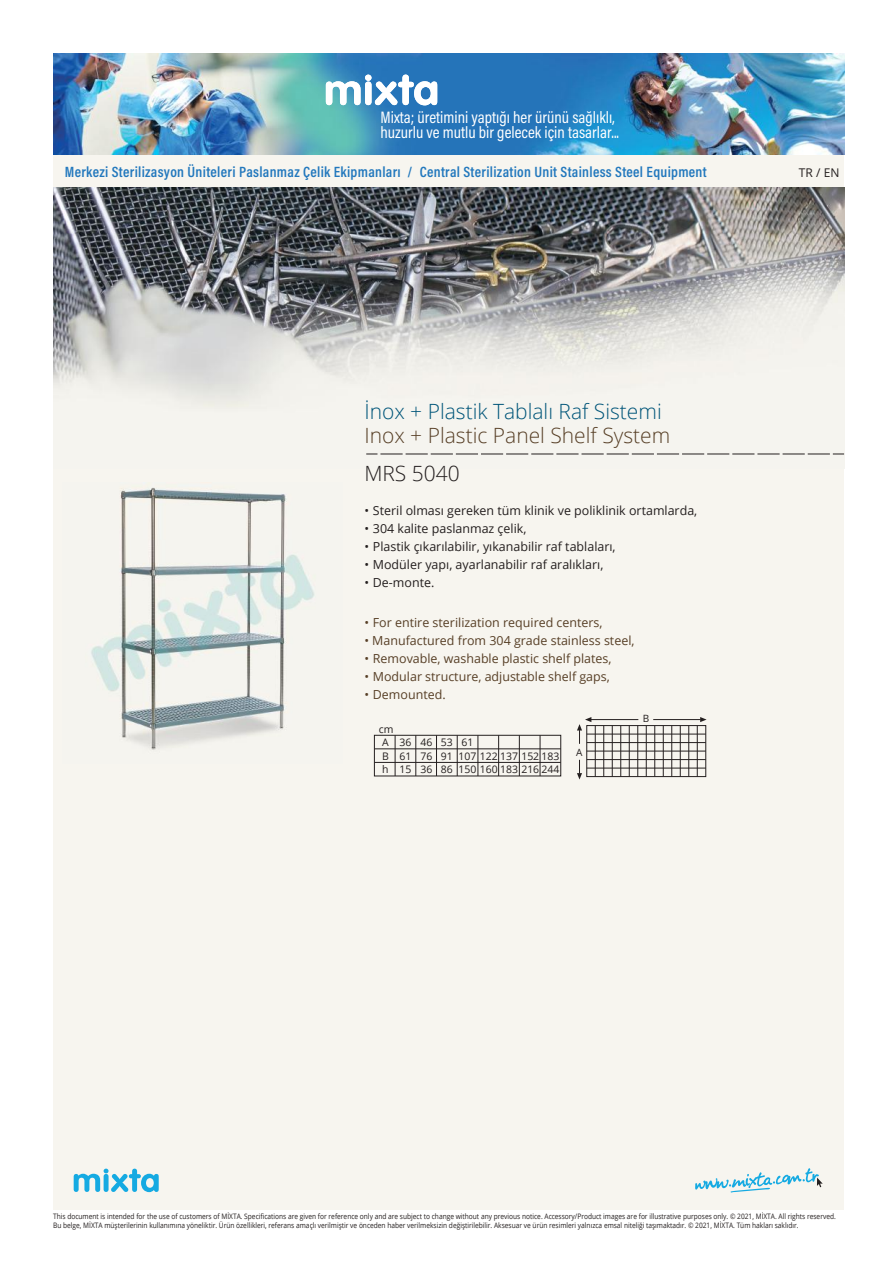
<style>
.page{position:relative;width:893px;height:1263px;background:#fff}
.page>*{position:absolute;margin:0;border:0;box-sizing:border-box;transform-origin:0 0}
.t1{font:300 21px "Open Sans";color:#005579}
.t2{font:300 21px "Open Sans";color:#573f26}
.t3{font:300 21px "Open Sans";color:#241f1f}
.t4{font:16.65px/15px "Acumin Pro Cond";color:#fff}
.t5{font:600 15px "Acumin Pro Cond";letter-spacing:.02em;color:#2278bd}
.t6{font:12.45px "Open Sans";color:#241f1f}
.t7{font:12.45px "Open Sans";color:#573f26}
.t8{font:12px "Open Sans";color:#241f1f}
.t9{font:10.5px/13.5px "Open Sans";color:#241f1f}
.t10{font:10.05px "Open Sans";color:#241f1f}
.t11{font:7.5px/9px "Open Sans";color:#241f1f;scale:.88 1}
</style>
<div class="page">
<div style="left:53px;top:53px;width:791px;height:1157px;background:#f7f5ef"></div>
<img style="left:53px;top:188px;width:791px;height:266px">
<img style="left:53px;top:53px;width:791px;height:102px">
<svg style="left:326px;top:75px;width:111px;height:30px"></svg>
<svg style="left:366px;top:454px;width:478px;height:1px"></svg>
<svg style="left:695px;top:1168px;width:128px;height:24px"></svg>
<svg style="left:74px;top:1168px;width:85px;height:24px"></svg>
<div style="left:586px;top:725px;width:120px;height:52px;border:1px solid #241f1f"></div>
<hr style="left:595px;top:725px;width:1px;height:51px;background:#241f1f">
<hr style="left:603px;top:725px;width:1px;height:51px;background:#241f1f">
<hr style="left:612px;top:725px;width:1px;height:51px;background:#241f1f">
<hr style="left:620px;top:725px;width:1px;height:51px;background:#241f1f">
<hr style="left:629px;top:725px;width:1px;height:51px;background:#241f1f">
<hr style="left:637px;top:725px;width:1px;height:51px;background:#241f1f">
<hr style="left:646px;top:725px;width:1px;height:51px;background:#241f1f">
<hr style="left:654px;top:725px;width:1px;height:51px;background:#241f1f">
<hr style="left:663px;top:725px;width:1px;height:51px;background:#241f1f">
<hr style="left:671px;top:725px;width:1px;height:51px;background:#241f1f">
<hr style="left:680px;top:725px;width:1px;height:51px;background:#241f1f">
<hr style="left:688px;top:725px;width:1px;height:51px;background:#241f1f">
<hr style="left:697px;top:725px;width:1px;height:51px;background:#241f1f">
<hr style="left:587px;top:734px;width:119px;height:1px;background:#241f1f">
<hr style="left:587px;top:742px;width:119px;height:1px;background:#241f1f">
<hr style="left:587px;top:751px;width:119px;height:1px;background:#241f1f">
<hr style="left:587px;top:759px;width:119px;height:1px;background:#241f1f">
<hr style="left:587px;top:768px;width:119px;height:1px;background:#241f1f">
<svg style="left:577px;top:760px;width:5px;height:19px"></svg>
<svg style="left:700px;top:717px;width:7px;height:5px"></svg>
<hr style="left:653px;top:719px;width:48px;height:1px;background:#241f1f">
<svg style="left:577px;top:717px;width:14px;height:27px"></svg>
<hr style="left:591px;top:719px;width:47px;height:1px;background:#241f1f">
<hr style="left:374px;top:748px;width:187px;height:1px;background:#241f1f">
<hr style="left:374px;top:762px;width:187px;height:1px;background:#241f1f">
<hr style="left:395px;top:735px;width:1px;height:41px;background:#241f1f">
<hr style="left:416px;top:735px;width:1px;height:41px;background:#241f1f">
<hr style="left:436px;top:735px;width:1px;height:41px;background:#241f1f">
<hr style="left:457px;top:735px;width:1px;height:41px;background:#241f1f">
<hr style="left:478px;top:735px;width:1px;height:41px;background:#241f1f">
<hr style="left:498px;top:735px;width:1px;height:41px;background:#241f1f">
<hr style="left:519px;top:735px;width:1px;height:41px;background:#241f1f">
<hr style="left:540px;top:735px;width:1px;height:41px;background:#241f1f">
<div style="left:374px;top:735px;width:187px;height:41px;border:1px solid #241f1f"></div>
<img style="left:91px;top:487px;width:224px;height:263px">
<h2 class="t4" style="left:381px;top:110px;width:240px">Mixta; üretimini yaptığı her ürünü sağlıklı, huzurlu ve mutlu bir gelecek için tasarlar...</h2>
<h3 class="t5" style="left:65px;top:162px;width:643px">Merkezi Sterilizasyon Üniteleri Paslanmaz Çelik Ekipmanları / Central Sterilization Unit Stainless Steel Equipment</h3>
<h3 class="t8" style="left:799px;top:164px;width:42px">TR / EN</h3>
<h1 class="t1" style="left:364px;top:397px;width:299px">İnox + Plastik Tablalı Raf Sistemi</h1>
<h1 class="t2" style="left:364px;top:421px;width:307px">Inox + Plastic Panel Shelf System</h1>
<h1 class="t3" style="left:364px;top:459px;width:97px">MRS 5040</h1>
<h3 class="t6" style="left:364px;top:501px;width:334px">• Steril olması gereken tüm klinik ve poliklinik ortamlarda,</h3>
<h3 class="t6" style="left:364px;top:519px;width:164px">• 304 kalite paslanmaz çelik,</h3>
<h3 class="t6" style="left:364px;top:537px;width:253px">• Plastik çıkarılabilir, yıkanabilir raf tablaları,</h3>
<h3 class="t6" style="left:364px;top:555px;width:241px">• Modüler yapı, ayarlanabilir raf aralıkları,</h3>
<h3 class="t6" style="left:364px;top:573px;width:72px">• De-monte.</h3>
<h3 class="t7" style="left:364px;top:614px;width:240px">• For entire sterilization required centers,</h3>
<h3 class="t7" style="left:364px;top:632px;width:272px">• Manufactured from 304 grade stainless steel,</h3>
<h3 class="t7" style="left:364px;top:650px;width:249px">• Removable, washable plastic shelf plates,</h3>
<h3 class="t7" style="left:364px;top:668px;width:247px">• Modular structure, adjustable shelf gaps,</h3>
<h3 class="t7" style="left:364px;top:686px;width:83px">• Demounted.</h3>
<h3 class="t9" style="left:379px;top:722px;width:16px">cm</h3>
<h3 class="t9" style="left:382px;top:735px;width:179px">A 36 46 53 61<br>B 61 76 91 107 122 137 152 183 h 15 36 86 150 160 183 216 244</h3>
<h3 class="t10" style="left:576px;top:745px;width:8px">A</h3>
<h3 class="t10" style="left:643px;top:711px;width:8px">B</h3>
<p class="t11" style="left:53px;top:1211px;width:891px">This document is intended for the use of customers of MİXTA. Specifications are given for reference only and are subject to change without any previous notice. Accessory/Product images are for illustrative purposes only. © 2021, MİXTA. All rights reserved.<br>Bu belge, MİXTA müşterilerinin kullanımına yöneliktir. Ürün özellikleri, referans amaçlı verilmiştir ve önceden haber verilmeksizin değiştirilebilir. Aksesuar ve ürün resimleri yalnızca emsal niteliği taşımaktadır. © 2021, MİXTA. Tüm hakları saklıdır.</p>
</div>
